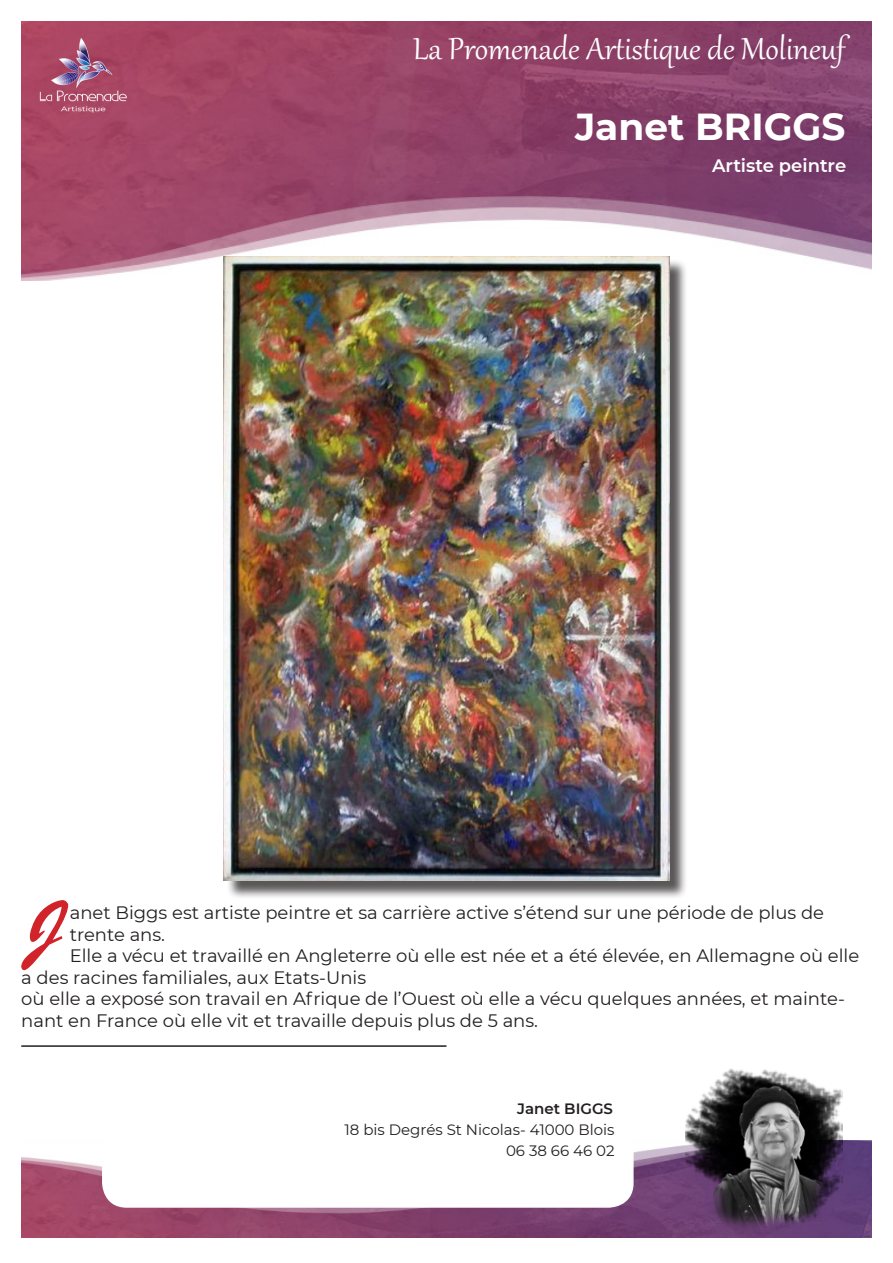
<style>
.page{position:relative;width:893px;height:1263px;background:#fff}
.page>*{position:absolute;margin:0;border:0;box-sizing:border-box;transform-origin:0 0}
.t1{font:74.4px "Brush Script Std";color:#d1232a}
.t2{font:37.5px "Gabriola";color:#fff}
.t3{font:700 37.5px "Montserrat";color:#fff}
.t4{font:18px/21.6px "Montserrat";color:#231f20}
.t5{font:600 18px "Montserrat";color:#fff}
.t6{font:15px "Montserrat";color:#231f20}
.t7{font:600 15px "Montserrat";color:#231f20}
</style>
<div class="page">
<img style="left:21px;top:1140px;width:851px;height:97px">
<img style="left:686px;top:1068px;width:156px;height:169px">
<img style="left:21px;top:21px;width:851px;height:259px">
<div style="left:226px;top:259px;width:462px;height:641px;background:#231f20;opacity:.75"></div>
<img style="left:224px;top:256px;width:445px;height:625px">
<div style="left:103px;top:1078px;width:530px;height:129px;background:#fff;border-radius:24px"></div>
<div style="left:102px;top:1077px;width:532px;height:131px;border:2px solid #fff;border-radius:24px"></div>
<img style="left:25px;top:33px;width:116px;height:85px">
<hr style="left:21px;top:1045px;width:425px;height:2px;background:#231f20">
<p class="t2" style="left:413px;top:24px;width:433px">La Promenade Artistique de Molineuf</p>
<p class="t3" style="left:575px;top:99px;width:272px">Janet BRIGGS</p>
<p class="t5" style="left:712px;top:153px;width:136px">Artiste peintre</p>
<p class="t1" style="left:24px;top:886px;width:42px">J</p>
<p class="t4" style="left:70px;top:901px;width:756px">anet Biggs est artiste peintre et sa carrière active s’étend sur une période de plus de trente ans.</p>
<p class="t4" style="left:21px;top:944px;width:839px;text-indent:49px">Elle a vécu et travaillé en Angleterre où elle est née et a été élevée, en Allemagne où elle a des racines familiales, aux Etats-Unis</p>
<p class="t4" style="left:21px;top:987px;width:825px">où elle a exposé son travail en Afrique de l’Ouest où elle a vécu quelques années, et mainte&shy;nant en France où elle vit et travaille depuis plus de 5 ans.</p>
<p class="t7" style="left:517px;top:1098px;width:97px">Janet BIGGS</p>
<p class="t6" style="left:344px;top:1119px;width:272px">18 bis Degrés St Nicolas- 41000 Blois</p>
<p class="t6" style="left:506px;top:1140px;width:110px">06 38 66 46 02</p>
</div>
